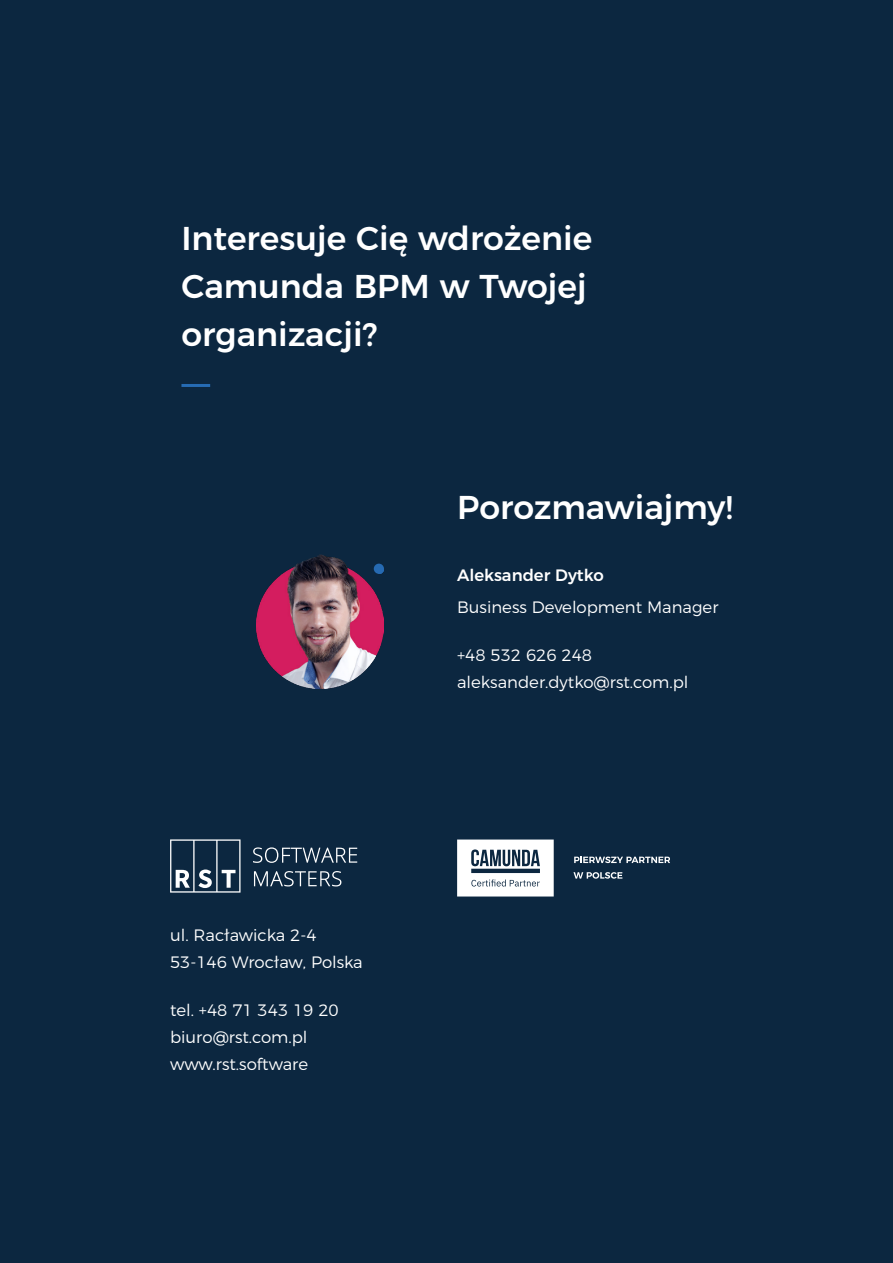
<style>
.page{position:relative;width:893px;height:1263px;background:#0c2740}
.page>*{position:absolute;margin:0;border:0;box-sizing:border-box;transform-origin:0 0}
.Nagłówek{font:500 33px/48px "Montserrat";color:#fff}
.Tekst{font:300 16.5px "Montserrat";color:#fff}
.Tekst-2{font:500 16.5px "Montserrat";color:#fff}
</style>
<div class="page">
<svg style="left:457px;top:839px;width:97px;height:57px"></svg>
<svg style="left:574px;top:856px;width:96px;height:7px"></svg>
<svg style="left:573px;top:872px;width:49px;height:7px"></svg>
<hr style="left:181px;top:384px;width:29px;height:3px;background:#266bb3">
<svg style="left:254px;top:871px;width:87px;height:15px"></svg>
<svg style="left:253px;top:847px;width:104px;height:16px"></svg>
<svg style="left:170px;top:839px;width:71px;height:53px"></svg>
<img style="left:256px;top:554px;width:128px;height:135px">
<div style="left:374px;top:564px;width:10px;height:10px;background:#266ab2;border-radius:50%"></div>
<p class="Nagłówek" style="left:181px;top:212px;width:412px">Interesuje Cię wdrożenie<br>Camunda BPM w Twojej organizacji?</p>
<p class="Nagłówek" style="left:457px;top:481px;width:277px">Porozmawiajmy!</p>
<p class="Tekst" style="left:170px;top:922px;width:148px">ul. Racławicka 2-4</p>
<p class="Tekst" style="left:170px;top:949px;width:194px">53-146 Wrocław, Polska</p>
<p class="Tekst" style="left:170px;top:997px;width:170px">tel. +48 71 343 19 20</p>
<p class="Tekst" style="left:170px;top:1024px;width:139px">biuro@rst.com.pl</p>
<p class="Tekst" style="left:170px;top:1051px;width:140px">www.rst.software</p>
<p class="Tekst-2" style="left:457px;top:562px;width:148px">Aleksander Dytko</p>
<p class="Tekst" style="left:457px;top:594px;width:263px">Business Development Manager</p>
<p class="Tekst" style="left:457px;top:642px;width:136px">+48 532 626 248</p>
<p class="Tekst" style="left:457px;top:669px;width:233px">aleksander.dytko@rst.com.pl</p>
</div>
